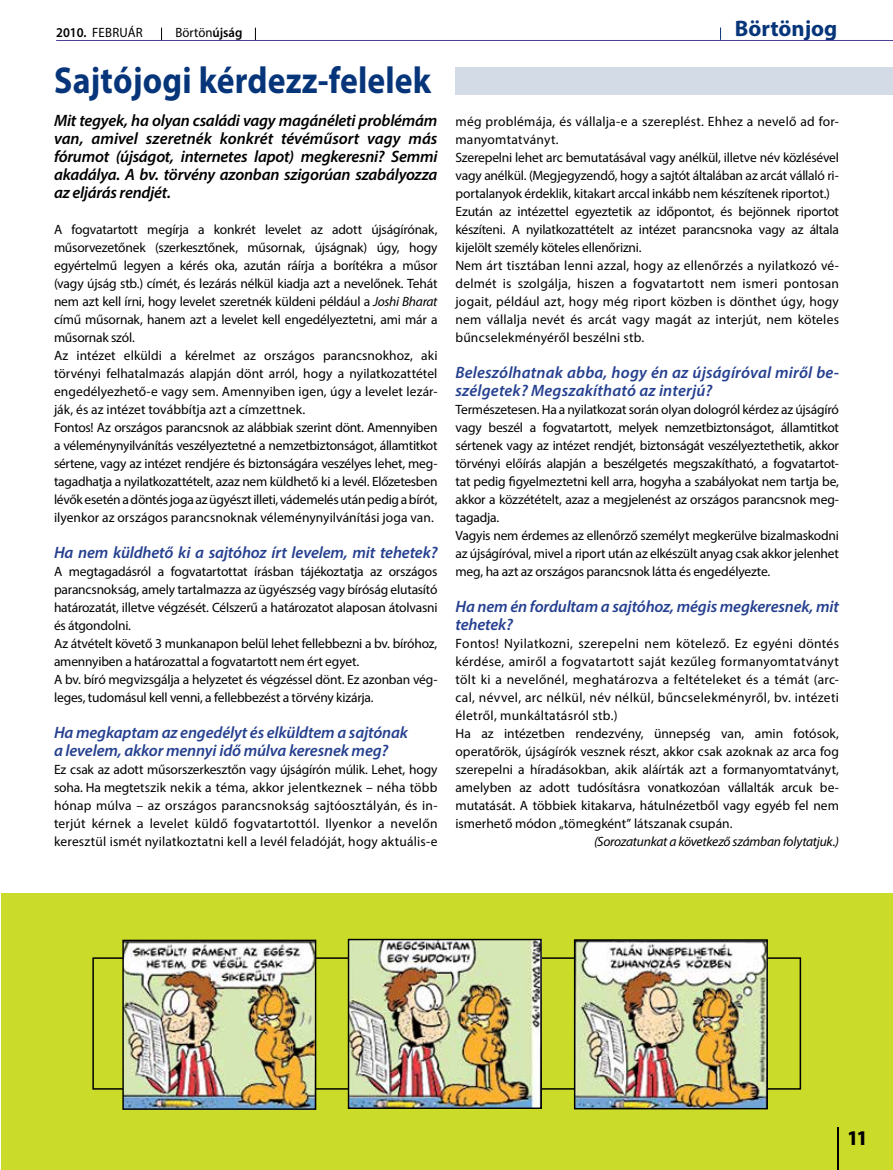
<style>
.page{position:relative;width:893px;height:1170px;background:#fff}
.page>*{position:absolute;margin:0;border:0;box-sizing:border-box;transform-origin:0 0}
.t1{font:700 37.5px "Myriad Pro";letter-spacing:.005em;color:#06357a;scale:.9 1}
.t2{font:700 22.5px "Myriad Pro";color:#06357a}
.t3{font:900 condensed 21px "Myriad Pro";color:#000}
.t4{font:italic 600 16.5px/18px "Myriad Pro";letter-spacing:-.015em;color:#000;text-align:justify}
.t5{font:italic 600 16.5px/18px "Myriad Pro";letter-spacing:-.01em;color:#25408f}
.t6{font:italic 600 16.5px/18px "Myriad Pro";letter-spacing:.01em;color:#25408f}
.t7{font:13.5px/18px "Myriad Pro";letter-spacing:-.01em;color:#000}
.t8{font:13.5px/18px "Myriad Pro";letter-spacing:.01em;color:#000}
.t9{font:italic 13.5px "Myriad Pro";letter-spacing:-.02em;color:#000}
.t10{font:13.5px "Myriad Pro";letter-spacing:.02em;color:#000;scale:.95 1}
.t11{font:13.5px "Myriad Pro";letter-spacing:-.01em;color:#000;scale:.95 1}
.s1{font-weight:600}
.s2{font-style:italic}
</style>
<div class="page">
<hr style="left:0;top:330px;width:1px;height:224px;background:#06357a">
<hr style="left:0;top:554px;width:1px;height:615px;background:#06357a">
<svg style="left:720px;top:28px;width:1px;height:12px"></svg>
<svg style="left:161px;top:28px;width:1px;height:12px"></svg>
<svg style="left:255px;top:28px;width:1px;height:12px"></svg>
<hr style="left:56px;top:40px;width:837px;height:1px;background:#4e3e98">
<div style="left:2px;top:893px;width:891px;height:276px;background:#cadb2a"></div>
<img style="left:124px;top:941px;width:190px;height:166px">
<div style="left:122px;top:939px;width:194px;height:170px;border:1px solid #000"></div>
<img style="left:350px;top:940px;width:190px;height:166px">
<div style="left:348px;top:938px;width:194px;height:170px;border:1px solid #000"></div>
<img style="left:576px;top:941px;width:190px;height:166px">
<div style="left:574px;top:939px;width:194px;height:170px;border:1px solid #000"></div>
<div style="left:455px;top:67px;width:438px;height:27px;background:#d3dbe7"></div>
<hr style="left:838px;top:1127px;width:1px;height:42px;background:#000">
<p class="t10" style="left:56px;top:24px;width:93px"><span class="s1">2010.</span> FEBRUÁR</p>
<p class="t11" style="left:176px;top:24px;width:72px">Börtön<span class="s1">újság</span></p>
<h2 class="t2" style="left:735px;top:14px;width:104px">Börtönjog</h2>
<h1 class="t1" style="left:54px;top:56px;width:421px">Sajtójogi kérdezz-felelek</h1>
<p class="t4" style="left:54px;top:111px;width:385px">Mit tegyek, ha olyan családi vagy magánéleti problémám van, amivel szeretnék konkrét tévéműsort vagy más fórumot (újságot, internetes lapot) megkeresni? Semmi akadálya. A bv. törvény azonban szigorúan szabályozza az eljárás rendjét.</p>
<p class="t7" style="left:54px;top:220px;width:385px">A fogvatartott megírja a konkrét levelet az adott újságírónak, műsorvezetőnek (szerkesztőnek, műsornak, újságnak) úgy, hogy egyértelmű legyen a kérés oka, azután ráírja a borítékra a műsor (vagy újság stb.) címét, és lezárás nélkül kiadja azt a nevelőnek. Tehát nem azt kell írni, hogy levelet szeretnék küldeni például a <span class="s2">Joshi Bharat </span>című műsornak, hanem azt a levelet kell engedélyeztetni, ami már a műsornak szól.<br>Az intézet elküldi a kérelmet az országos parancsnokhoz, aki törvényi felhatalmazás alapján dönt arról, hogy a nyilatkozattétel engedélyezhető-e vagy sem. Amennyiben igen, úgy a levelet lezár&shy;ják, és az intézet továbbítja azt a címzettnek.<br>Fontos! Az országos parancsnok az alábbiak szerint dönt. Amennyiben a véleménynyilvánítás veszélyeztetné a nemzetbiztonságot, államtitkot sértene, vagy az intézet rendjére és biztonságára veszélyes lehet, meg&shy;tagadhatja a nyilatkozattételt, azaz nem küldhető ki a levél. Előzetesben lévők esetén a döntés joga az ügyészt illeti, vádemelés után pedig a bírót, ilyenkor az országos parancsnoknak véleménynyilvánítási joga van.</p>
<p class="t5" style="left:54px;top:543px;width:385px">Ha nem küldhető ki a sajtóhoz írt levelem, mit tehetek?</p>
<p class="t7" style="left:54px;top:562px;width:385px">A megtagadásról a fogvatartottat írásban tájékoztatja az országos parancsnokság, amely tartalmazza az ügyészség vagy bíróság elutasító határozatát, illetve végzését. Célszerű a határozatot alaposan átolvasni és átgondolni.<br>Az átvételt követő 3 munkanapon belül lehet fellebbezni a bv. bíróhoz, amennyiben a határozattal a fogvatartott nem ért egyet.<br>A bv. bíró megvizsgálja a helyzetet és végzéssel dönt. Ez azonban vég&shy;leges, tudomásul kell venni, a fellebbezést a törvény kizárja.</p>
<p class="t5" style="left:54px;top:723px;width:355px">Ha megkaptam az engedélyt és elküldtem a sajtónak a levelem, akkor mennyi idő múlva keresnek meg?</p>
<p class="t7" style="left:54px;top:760px;width:385px;text-align:justify">Ez csak az adott műsorszerkesztőn vagy újságírón múlik. Lehet, hogy soha. Ha megtetszik nekik a téma, akkor jelentkeznek – néha több hónap múlva – az országos parancsnokság sajtóosztályán, és in&shy;terjút kérnek a levelet küldő fogvatartottól. Ilyenkor a nevelőn keresztül ismét nyilatkoztatni kell a levél feladóját, hogy aktuális-e</p>
<p class="t7" style="left:455px;top:112px;width:385px">még problémája, és vállalja-e a szereplést. Ehhez a nevelő ad for&shy;manyomtatványt.<br>Szerepelni lehet arc bemutatásával vagy anélkül, illetve név közlésével vagy anélkül. (Megjegyzendő, hogy a sajtót általában az arcát vállaló ri&shy;portalanyok érdeklik, kitakart arccal inkább nem készítenek riportot.)<br>Ezután az intézettel egyeztetik az időpontot, és bejönnek riportot készíteni. A nyilatkozattételt az intézet parancsnoka vagy az általa kijelölt személy köteles ellenőrizni.<br>Nem árt tisztában lenni azzal, hogy az ellenőrzés a nyilatkozó vé&shy;delmét is szolgálja, hiszen a fogvatartott nem ismeri pontosan jogait, például azt, hogy még riport közben is dönthet úgy, hogy nem vállalja nevét és arcát vagy magát az interjút, nem köteles bűncselekményéről beszélni stb.</p>
<p class="t6" style="left:455px;top:363px;width:384px">Beleszólhatnak abba, hogy én az újságíróval miről be&shy;szélgetek? Megszakítható az interjú?</p>
<p class="t7" style="left:455px;top:400px;width:385px">Természetesen. Ha a nyilatkozat során olyan dologról kérdez az újságíró vagy beszél a fogvatartott, melyek nemzetbiztonságot, államtitkot sértenek vagy az intézet rendjét, biztonságát veszélyeztethetik, akkor törvényi előírás alapján a beszélgetés megszakítható, a fogvatartot&shy;tat pedig figyelmeztetni kell arra, hogyha a szabályokat nem tartja be, akkor a közzétételt, azaz a megjelenést az országos parancsnok meg&shy;tagadja.<br>Vagyis nem érdemes az ellenőrző személyt megkerülve bizalmaskodni az újságíróval, mivel a riport után az elkészült anyag csak akkor jelenhet meg, ha azt az országos parancsnok látta és engedélyezte.</p>
<p class="t5" style="left:455px;top:597px;width:385px">Ha nem én fordultam a sajtóhoz, mégis megkeresnek, mit tehetek?</p>
<p class="t8" style="left:455px;top:634px;width:385px">Fontos! Nyilatkozni, szerepelni nem kötelező. Ez egyéni döntés kérdése, amiről a fogvatartott saját kezűleg formanyomtatványt tölt ki a nevelőnél, meghatározva a feltételeket és a témát (arc&shy;cal, névvel, arc nélkül, név nélkül, bűncselekményről, bv. intézeti életről, munkáltatásról stb.)<br>Ha az intézetben rendezvény, ünnepség van, amin fotósok, operatőrök, újságírók vesznek részt, akkor csak azoknak az arca fog szerepelni a híradásokban, akik aláírták azt a formanyomtatványt, amelyben az adott tudósításra vonatkozóan vállalták arcuk be&shy;mutatását. A többiek kitakarva, hátulnézetből vagy egyéb fel nem ismerhető módon „tömegként” látszanak csupán.</p>
<p class="t9" style="left:594px;top:833px;width:246px">(Sorozatunkat a következő számban folytatjuk.)</p>
<h3 class="t3" style="left:848px;top:1124px;width:20px">11</h3>
</div>
